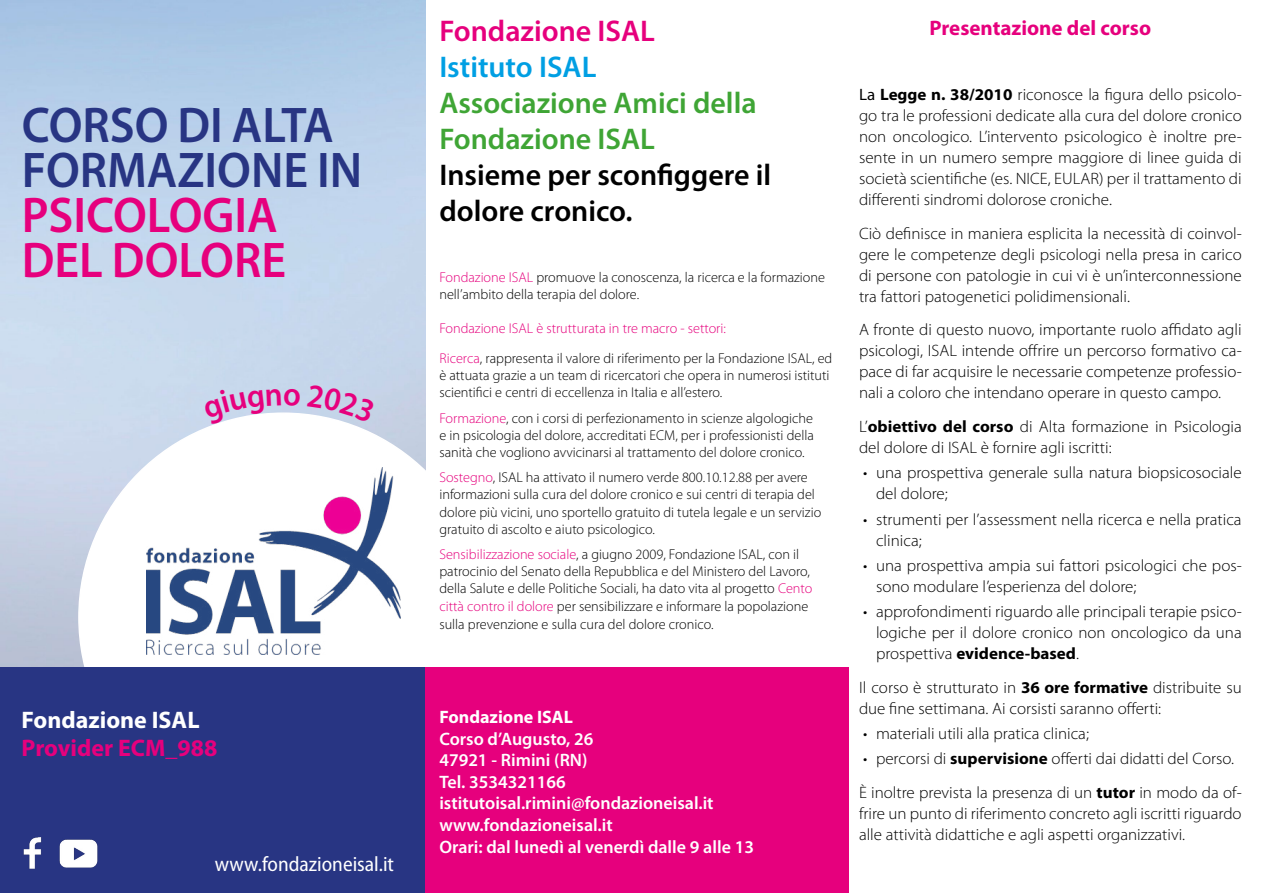
<style>
.page{position:relative;width:1263px;height:893px;background:#fff}
.page>*{position:absolute;margin:0;border:0;box-sizing:border-box;transform-origin:0 0}
.t1{font:600 50.4px/45px "Myriad Pro";color:#283583;scale:.95 1}
.t2{font:600 50.4px/45px "Myriad Pro";color:#e6007d;scale:.95 1}
.t3{font:600 30px/36px "Myriad Pro";color:#000}
.t4{font:600 30px/36px "Myriad Pro";color:#3fa535}
.t5{font:600 30px "Myriad Pro";color:#e6007d}
.t6{font:600 30px "Myriad Pro";color:#009fe3}
.t7{font:700 24px "Myriad Pro";color:#e6007d}
.t8{font:700 24px "Myriad Pro";color:#fff}
.t9{font:700 21px "Myriad Pro";color:#e6007d}
.t10{font:semi-condensed 21px "Myriad Pro";color:#fff}
.t11{font:600 18px/21.6px "Myriad Pro";color:#fff}
.t12{font:700 18px "Myriad Pro";color:#fff}
.t13{font:300 16.5px/21px "Myriad Pro";color:#000}
.t14{font:300 14.25px/17.1px "Myriad Pro";color:#000}
.s1{color:#e6007d}
.s2{font-weight:400}
.s3{font-weight:700}
</style>
<div class="page">
<img style="left:0;top:0;width:425px;height:668px">
<div style="left:79px;top:413px;width:408px;height:408px;background:#fff;border-radius:50%"></div>
<img style="left:147px;top:468px;width:253px;height:187px">
<div style="left:0;top:668px;width:425px;height:225px;background:#283583"></div>
<img style="left:59px;top:839px;width:39px;height:29px">
<img style="left:23px;top:837px;width:19px;height:32px">
<div style="left:425px;top:668px;width:424px;height:225px;background:#e6007d"></div>
<svg style="left:203px;top:388px;width:97px;height:37px"></svg>
<svg style="left:307px;top:385px;width:69px;height:38px;background:#c9d7ea"></svg>
<h1 class="t1" style="left:22px;top:102px;width:360px">CORSO DI ALTA<br>FORMAZIONE IN</h1>
<h1 class="t2" style="left:22px;top:192px;width:280px">PSICOLOGIA<br>DEL DOLORE</h1>
<h3 class="t8" style="left:22px;top:704px;width:179px">Fondazione ISAL</h3>
<h3 class="t7" style="left:22px;top:733px;width:197px">Provider ECM_988</h3>
<p class="t10" style="left:215px;top:851px;width:181px">www.fondazioneisal.it</p>
<h2 class="t5" style="left:439px;top:12px;width:217px">Fondazione ISAL</h2>
<h2 class="t6" style="left:439px;top:48px;width:159px">Istituto ISAL</h2>
<h2 class="t4" style="left:439px;top:84px;width:319px">Associazione Amici della<br>Fondazione ISAL</h2>
<h2 class="t3" style="left:439px;top:156px;width:333px">Insieme per sconfiggere il dolore cronico.</h2>
<p class="t14" style="left:439px;top:268px;width:387px"><span class="s1">Fondazione ISAL</span> promuove la conoscenza, la ricerca e la formazione nell’ambito della terapia del dolore.</p>
<p class="t14" style="left:439px;top:313px;width:394px;line-height:29.8px"><span class="s1">Fondazione ISAL è strutturata in tre macro - settori:<br>Ricerca</span>, rappresenta il valore di riferimento per la Fondazione ISAL, ed</p>
<p class="t14" style="left:439px;top:366px;width:392px">è attuata grazie a un team di ricercatori che opera in numerosi istituti scientifici e centri di eccellenza in Italia e all’estero.</p>
<p class="t14" style="left:439px;top:409px;width:376px;text-align:justify"><span class="s1">Formazione</span>, con i corsi di perfezionamento in scienze algologiche e in psicologia del dolore, accreditati ECM, per i professionisti della sanità che vogliono avvicinarsi al trattamento del dolore cronico.</p>
<p class="t14" style="left:439px;top:469px;width:383px"><span class="s1">Sostegno</span>, ISAL ha attivato il numero verde 800.10.12.88 per avere informazioni sulla cura del dolore cronico e sui centri di terapia del dolore più vicini, uno sportello gratuito di tutela legale e un servizio gratuito di ascolto e aiuto psicologico.</p>
<p class="t14" style="left:439px;top:546px;width:375px"><span class="s1">Sensibilizzazione sociale</span>, a giugno 2009, Fondazione ISAL, con il patrocinio del Senato della Repubblica e del Ministero del Lavoro, della Salute e delle Politiche Sociali, ha dato vita al progetto <span class="s1">Cento città contro il dolore</span> per sensibilizzare e informare la popolazione sulla prevenzione e sulla cura del dolore cronico.</p>
<p class="t12" style="left:439px;top:705px;width:135px">Fondazione ISAL</p>
<p class="t11" style="left:439px;top:727px;width:316px">Corso d’Augusto, 26<br>47921 - Rimini (RN)<br>Tel. 3534321166 istitutoisal.rimini@fondazioneisal.it www.fondazioneisal.it<br>Orari: dal lunedì al venerdì dalle 9 alle 13</p>
<p class="t9" style="left:929px;top:14px;width:223px">Presentazione del corso</p>
<p class="t13" style="left:859px;top:84px;width:384px;text-align:justify"><span class="s2">La</span> <span class="s3">Legge n. 38/2010</span> riconosce la figura dello psicolo&shy;go tra le professioni dedicate alla cura del dolore cronico non oncologico. L’intervento psicologico è inoltre pre&shy;sente in un numero sempre maggiore di linee guida di società scientifiche (es. NICE, EULAR) per il trattamento di differenti sindromi dolorose croniche.</p>
<p class="t13" style="left:859px;top:222px;width:384px;text-align:justify">Ciò definisce in maniera esplicita la necessità di coinvol&shy;gere le competenze degli psicologi nella presa in carico di persone con patologie in cui vi è un’interconnessione tra fattori patogenetici polidimensionali.</p>
<p class="t13" style="left:859px;top:319px;width:384px;text-align:justify">A fronte di questo nuovo, importante ruolo affidato agli psicologi, ISAL intende offrire un percorso formativo ca&shy;pace di far acquisire le necessarie competenze professio&shy;nali a coloro che intendano operare in questo campo.</p>
<p class="t13" style="left:859px;top:416px;width:384px">L’<span class="s3">obiettivo del corso</span> di Alta formazione in Psicologia del dolore di ISAL è fornire agli iscritti:</p>
<p class="t13" style="left:876px;top:462px;width:367px;text-indent:-13px">• una prospettiva generale sulla natura biopsicosociale del dolore;</p>
<p class="t13" style="left:876px;top:508px;width:367px;text-indent:-13px">• strumenti per l’assessment nella ricerca e nella pratica clinica;</p>
<p class="t13" style="left:876px;top:555px;width:367px;text-indent:-13px">• una prospettiva ampia sui fattori psicologici che pos&shy;sono modulare l’esperienza del dolore;</p>
<p class="t13" style="left:876px;top:601px;width:367px;text-align:justify;text-indent:-13px">• approfondimenti riguardo alle principali terapie psico&shy;logiche per il dolore cronico non oncologico da una prospettiva <span class="s3">evidence-based</span>.</p>
<p class="t13" style="left:859px;top:677px;width:384px">Il corso è strutturato in <span class="s3">36 ore formative</span> distribuite su due fine settimana. Ai corsisti saranno offerti:</p>
<p class="t13" style="left:863px;top:723px;width:227px">• materiali utili alla pratica clinica;</p>
<p class="t13" style="left:859px;top:742px;width:384px;line-height:33.8px">• percorsi di <span class="s3">supervisione</span> offerti dai didatti del Corso.<br>È inoltre prevista la presenza di un <span class="s3">tutor</span> in modo da of-</p>
<p class="t13" style="left:859px;top:803px;width:384px">frire un punto di riferimento concreto agli iscritti riguardo alle attività didattiche e agli aspetti organizzativi.</p>
</div>
